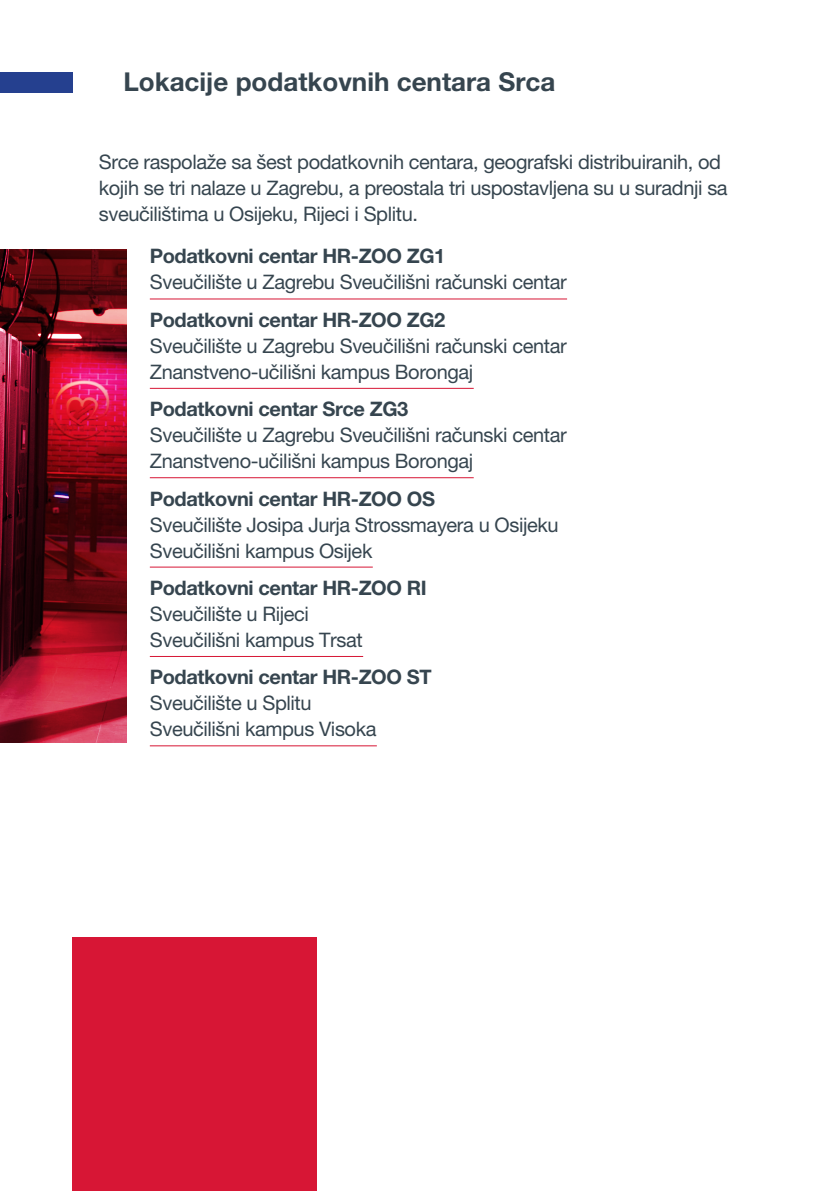
<style>
.page{position:relative;width:840px;height:1191px;background:#fff}
.page>*{position:absolute;margin:0;border:0;box-sizing:border-box;transform-origin:0 0}
.t1{font:700 26px "Helvetica Neue LT Pro";color:#36454f}
.t2{font:20px/26px "Helvetica Neue LT Pro";letter-spacing:-.02em;color:#36454f}
.t3{font:700 20px "Helvetica Neue LT Pro";letter-spacing:-.02em;color:#36454f}
</style>
<div class="page">
<hr style="left:150px;top:298px;width:416px;height:1px;background:#d71635">
<hr style="left:150px;top:388px;width:323px;height:1px;background:#d71635">
<hr style="left:150px;top:477px;width:323px;height:1px;background:#d71635">
<hr style="left:150px;top:566px;width:222px;height:1px;background:#d71635">
<hr style="left:150px;top:656px;width:213px;height:1px;background:#d71635">
<hr style="left:150px;top:745px;width:226px;height:1px;background:#d71635">
<svg style="left:0;top:249px;width:127px;height:494px;background:#7b1221"></svg>
<div style="left:0;top:72px;width:72px;height:20px;background:#25408f"></div>
<div style="left:72px;top:937px;width:245px;height:254px;background:#d71635"></div>
<h1 class="t1" style="left:123px;top:65px;width:433px">Lokacije podatkovnih centara Srca</h1>
<p class="t2" style="left:99px;top:148px;width:630px">Srce raspolaže sa šest podatkovnih centara, geografski distribuiranih, od kojih se tri nalaze u Zagrebu, a preostala tri uspostavljena su u suradnji sa sveučilištima u Osijeku, Rijeci i Splitu.</p>
<p class="t3" style="left:150px;top:244px;width:297px">Podatkovni centar HR-ZOO ZG1</p>
<p class="t2" style="left:150px;top:269px;width:418px">Sveučilište u Zagrebu Sveučilišni računski centar</p>
<p class="t3" style="left:150px;top:307px;width:297px">Podatkovni centar HR-ZOO ZG2</p>
<p class="t2" style="left:150px;top:332px;width:418px">Sveučilište u Zagrebu Sveučilišni računski centar<br>Znanstveno-učilišni kampus Borongaj</p>
<p class="t3" style="left:150px;top:396px;width:260px">Podatkovni centar Srce ZG3</p>
<p class="t2" style="left:150px;top:422px;width:418px">Sveučilište u Zagrebu Sveučilišni računski centar<br>Znanstveno-učilišni kampus Borongaj</p>
<p class="t3" style="left:150px;top:486px;width:286px">Podatkovni centar HR-ZOO OS</p>
<p class="t2" style="left:150px;top:511px;width:410px">Sveučilište Josipa Jurja Strossmayera u Osijeku<br>Sveučilišni kampus Osijek</p>
<p class="t3" style="left:150px;top:575px;width:278px">Podatkovni centar HR-ZOO RI</p>
<p class="t2" style="left:150px;top:600px;width:214px">Sveučilište u Rijeci<br>Sveučilišni kampus Trsat</p>
<p class="t3" style="left:150px;top:665px;width:283px">Podatkovni centar HR-ZOO ST</p>
<p class="t2" style="left:150px;top:690px;width:228px">Sveučilište u Splitu<br>Sveučilišni kampus Visoka</p>
</div>
